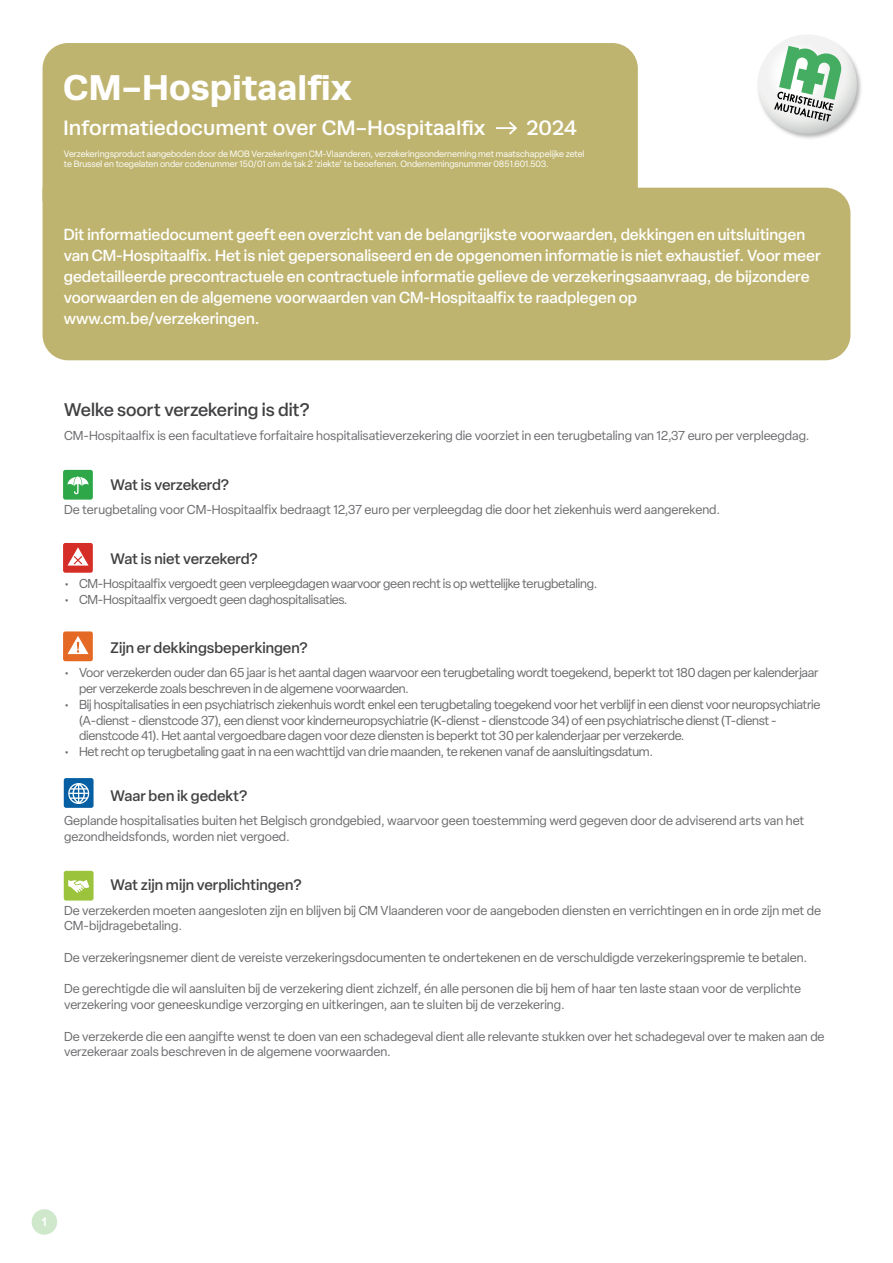
<style>
.page{position:relative;width:893px;height:1263px;background:#fff}
.page>*{position:absolute;margin:0;border:0;box-sizing:border-box;transform-origin:0 0}
.t1{font:700 36px "Runda";color:#fff}
.t2{font:500 21px "Runda";color:#fff}
.t3{font:500 18px "Elza";color:#414042}
.t4{font:500 15.75px/21px "Elza";color:#fff}
.t5{font:500 15px "Elza";color:#414042}
.t6{font:12.75px/15.8px "Elza";letter-spacing:-.015em;color:#696a6d}
.t7{font:700 12px "Arial";color:#fff}
.t8{font:9px/10.5px "Elza";color:#fff}
</style>
<div class="page">
<div style="left:32px;top:1209px;width:25px;height:26px;background:#cfe8cc;border-radius:50%"></div>
<img style="left:757px;top:45px;width:104px;height:94px">
<svg style="left:758px;top:34px;width:99px;height:100px"></svg>
<div style="left:766px;top:41px;width:63px;height:63px;background:#f2f3f2;border-radius:31px"></div>
<svg style="left:774px;top:46px;width:69px;height:76px"></svg>
<div style="left:43px;top:43px;width:595px;height:145px;background:#bfb46f"></div>
<hr style="left:496px;top:127px;width:20px;height:2px;background:#fff">
<svg style="left:507px;top:120px;width:12px;height:17px"></svg>
<div style="left:43px;top:188px;width:807px;height:172px;background:#bfb46f"></div>
<svg style="left:63px;top:470px;width:30px;height:30px"></svg>
<svg style="left:63px;top:543px;width:30px;height:30px"></svg>
<svg style="left:63px;top:631px;width:30px;height:30px"></svg>
<svg style="left:64px;top:871px;width:30px;height:29px"></svg>
<svg style="left:64px;top:778px;width:30px;height:30px"></svg>
<h1 class="t1" style="left:63px;top:66px;width:290px">CM-Hospitaalfix</h1>
<h2 class="t2" style="left:63px;top:115px;width:424px">Informatiedocument over CM-Hospitaalfix</h2>
<h2 class="t2" style="left:526px;top:115px;width:52px">2024</h2>
<p class="t8" style="left:64px;top:148px;width:522px">Verzekeringsproduct aangeboden door de MOB Verzekeringen CM-Vlaanderen, verzekeringsonderneming met maatschappelijke zetel te Brussel en toegelaten onder codenummer 150/01 om de tak 2 ‘ziekte’ te beoefenen. Ondernemingsnummer 0851.601.503.</p>
<p class="t4" style="left:64px;top:223px;width:758px">Dit informatiedocument geeft een overzicht van de belangrijkste voorwaarden, dekkingen en uitsluitingen van CM-Hospitaalfix. Het is niet gepersonaliseerd en de opgenomen informatie is niet exhaustief. Voor meer gedetailleerde precontractuele en contractuele informatie gelieve de verzekeringsaanvraag, de bijzondere voorwaarden en de algemene voorwaarden van CM-Hospitaalfix te raadplegen op www.cm.be/verzekeringen.</p>
<h3 class="t3" style="left:64px;top:397px;width:247px">Welke soort verzekering is dit?</h3>
<p class="t6" style="left:64px;top:428px;width:747px">CM-Hospitaalfix is een facultatieve forfaitaire hospitalisatieverzekering die voorziet in een terugbetaling van 12,37 euro per verpleegdag.</p>
<p class="t5" style="left:111px;top:474px;width:120px">Wat is verzekerd?</p>
<p class="t6" style="left:64px;top:502px;width:658px">De terugbetaling voor CM-Hospitaalfix bedraagt 12,37 euro per verpleegdag die door het ziekenhuis werd aangerekend.</p>
<p class="t5" style="left:111px;top:548px;width:149px">Wat is niet verzekerd?</p>
<p class="t6" style="left:64px;top:576px;width:535px">• CM-Hospitaalfix vergoedt geen verpleegdagen waarvoor geen recht is op wettelijke terugbetaling.</p>
<p class="t6" style="left:64px;top:591px;width:285px">• CM-Hospitaalfix vergoedt geen daghospitalisaties.</p>
<p class="t5" style="left:111px;top:638px;width:199px">Zijn er dekkingsbeperkingen?</p>
<p class="t6" style="left:79px;top:665px;width:741px;text-indent:-15px">• Voor verzekerden ouder dan 65 jaar is het aantal dagen waarvoor een terugbetaling wordt toegekend, beperkt tot 180 dagen per kalenderjaar per verzekerde zoals beschreven in de algemene voorwaarden.</p>
<p class="t6" style="left:79px;top:696px;width:743px;text-indent:-15px">• Bij hospitalisaties in een psychiatrisch ziekenhuis wordt enkel een terugbetaling toegekend voor het verblijf in een dienst voor neuropsychiatrie (A-dienst - dienstcode 37), een dienst voor kinderneuropsychiatrie (K-dienst - dienstcode 34) of een psychiatrische dienst (T-dienst - dienstcode 41). Het aantal vergoedbare dagen voor deze diensten is beperkt tot 30 per kalenderjaar per verzekerde.</p>
<p class="t6" style="left:64px;top:744px;width:590px">• Het recht op terugbetaling gaat in na een wachttijd van drie maanden, te rekenen vanaf de aansluitingsdatum.</p>
<p class="t5" style="left:111px;top:785px;width:138px">Waar ben ik gedekt?</p>
<p class="t6" style="left:64px;top:813px;width:742px">Geplande hospitalisaties buiten het Belgisch grondgebied, waarvoor geen toestemming werd gegeven door de adviserend arts van het gezondheidsfonds, worden niet vergoed.</p>
<p class="t5" style="left:111px;top:875px;width:192px">Wat zijn mijn verplichtingen?</p>
<p class="t6" style="left:64px;top:902px;width:758px">De verzekerden moeten aangesloten zijn en blijven bij CM Vlaanderen voor de aangeboden diensten en verrichtingen en in orde zijn met de<br>CM-bijdragebetaling.</p>
<p class="t6" style="left:64px;top:949px;width:745px">De verzekeringsnemer dient de vereiste verzekeringsdocumenten te ondertekenen en de verschuldigde verzekeringspremie te betalen.</p>
<p class="t6" style="left:64px;top:981px;width:738px">De gerechtigde die wil aansluiten bij de verzekering dient zichzelf, én alle personen die bij hem of haar ten laste staan voor de verplichte verzekering voor geneeskundige verzorging en uitkeringen, aan te sluiten bij de verzekering.</p>
<p class="t6" style="left:64px;top:1028px;width:762px">De verzekerde die een aangifte wenst te doen van een schadegeval dient alle relevante stukken over het schadegeval over te maken aan de verzekeraar zoals beschreven in de algemene voorwaarden.</p>
<p class="t7" style="left:41px;top:1213px;width:8px">1</p>
</div>
